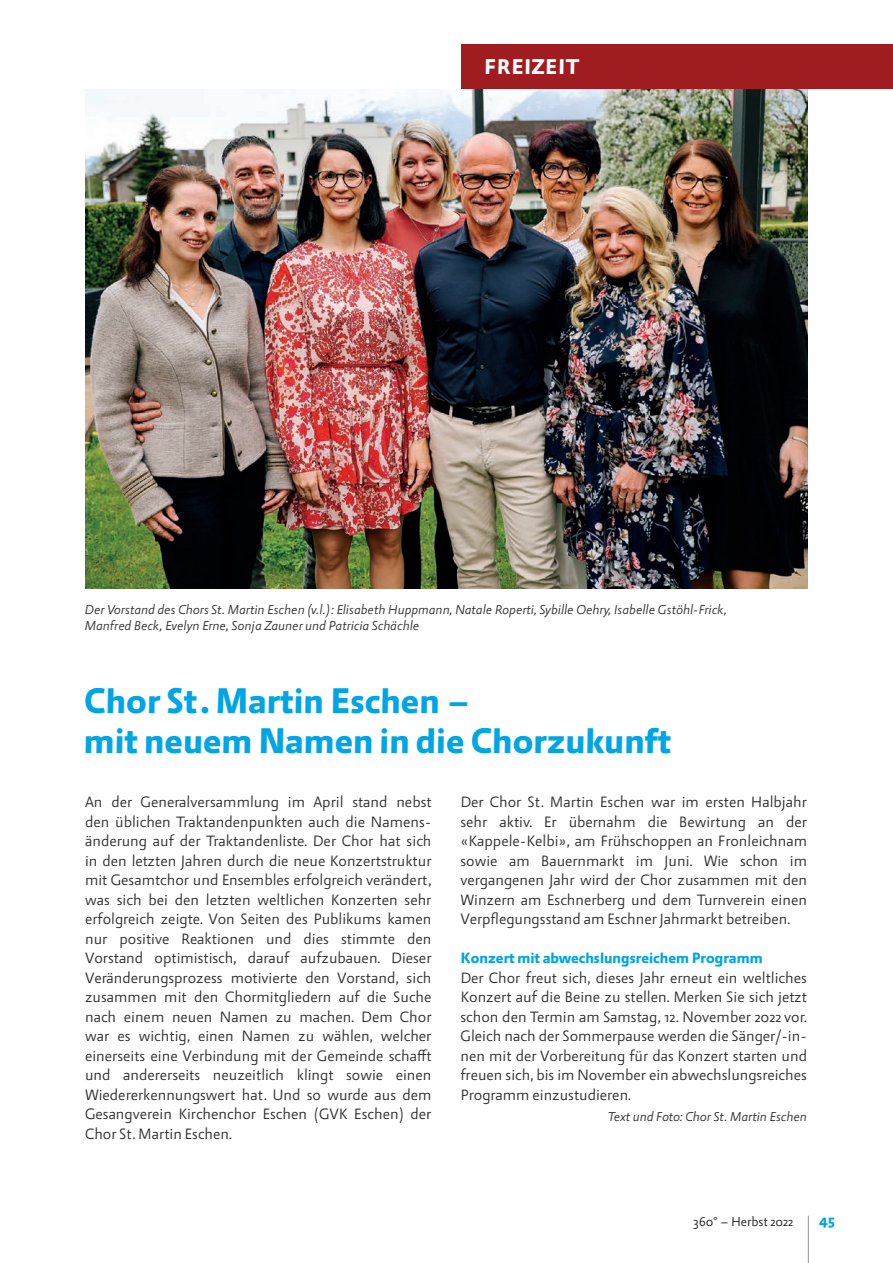
<style>
.page{position:relative;width:893px;height:1263px;background:#fff}
.page>*{position:absolute;margin:0;border:0;box-sizing:border-box;transform-origin:0 0}
.t1{font:37.5px/40.5px "Allegra 6 Bold";color:#00a5e3}
.t2{font:22.5px "Allegra 6 Bold";letter-spacing:.03em;color:#fff}
.t3{font:16.5px "Allegra 6 Bold";color:#00a5e3}
.t4{font:15.75px/19.5px "Allegra 2 Regular";color:#312f30;text-align:justify}
.t5{font:15.75px "Allegra 6 Bold";color:#00a5e3}
.t6{font:13.5px/16.5px "Allegra 22 Regular Italic";color:#312f30}
.t7{font:13.5px "Allegra 2 Regular";color:#231f20}
</style>
<div class="page">
<hr style="left:808px;top:1215px;width:1px;height:48px;background:#939598">
<img style="left:85px;top:89px;width:723px;height:500px">
<div style="left:461px;top:44px;width:432px;height:45px;background:#9f1d20"></div>
<h2 class="t2" style="left:484px;top:54px;width:96px">FREIZEIT</h2>
<p class="t6" style="left:85px;top:601px;width:644px">Der Vorstand des Chors St. Martin Eschen (v.l.): Elisabeth Huppmann, Natale Roperti, Sybille Oehry, Isabelle Gstöhl-Frick,<br>Manfred Beck, Evelyn Erne, Sonja Zauner und Patricia Schächle</p>
<h1 class="t1" style="left:84px;top:681px;width:589px">Chor St. Martin Eschen –<br>mit neuem Namen in die Chorzukunft</h1>
<p class="t4" style="left:85px;top:793px;width:348px">An der Generalversammlung im April stand nebst den üblichen Traktandenpunkten auch die Namens&shy;änderung auf der Traktandenliste. Der Chor hat sich in den letzten Jahren durch die neue Konzertstruktur mit Gesamtchor und Ensembles erfolgreich verändert, was sich bei den letzten weltlichen Konzerten sehr erfolgreich zeigte. Von Seiten des Publikums kamen nur positive Reaktionen und dies stimmte den Vorstand optimistisch, darauf aufzubauen. Dieser Veränderungsprozess motivierte den Vorstand, sich zusammen mit den Chormitgliedern auf die Suche nach einem neuen Namen zu machen. Dem Chor war es wichtig, einen Namen zu wählen, welcher einerseits eine Verbindung mit der Gemeinde schafft und andererseits neuzeitlich klingt sowie einen Wiedererkennungswert hat. Und so wurde aus dem Gesangverein Kirchenchor Eschen (GVK Eschen) der Chor St. Martin Eschen.</p>
<p class="t4" style="left:460px;top:793px;width:348px">Der Chor St. Martin Eschen war im ersten Halbjahr sehr aktiv. Er übernahm die Bewirtung an der «Kappele-Kelbi», am Frühschoppen an Fronleichnam sowie am Bauernmarkt im Juni. Wie schon im vergangenen Jahr wird der Chor zusammen mit den Winzern am Eschnerberg und dem Turnverein einen Verpflegungsstand am Eschner Jahrmarkt betreiben.</p>
<p class="t5" style="left:460px;top:950px;width:304px">Konzert mit abwechslungsreichem Programm</p>
<p class="t4" style="left:460px;top:968px;width:348px">Der Chor freut sich, dieses Jahr erneut ein weltliches Konzert auf die Beine zu stellen. Merken Sie sich jetzt schon den Termin am Samstag, 12. November 2022 vor.<br>Gleich nach der Sommerpause werden die Sänger/-in&shy;nen mit der Vorbereitung für das Konzert starten und freuen sich, bis im November ein abwechslungsreiches Programm einzustudieren.</p>
<p class="t6" style="left:608px;top:1108px;width:201px">Text und Foto: Chor St. Martin Eschen</p>
<p class="t7" style="left:693px;top:1214px;width:101px">360° – Herbst 2022</p>
<p class="t3" style="left:819px;top:1210px;width:18px">45</p>
</div>
